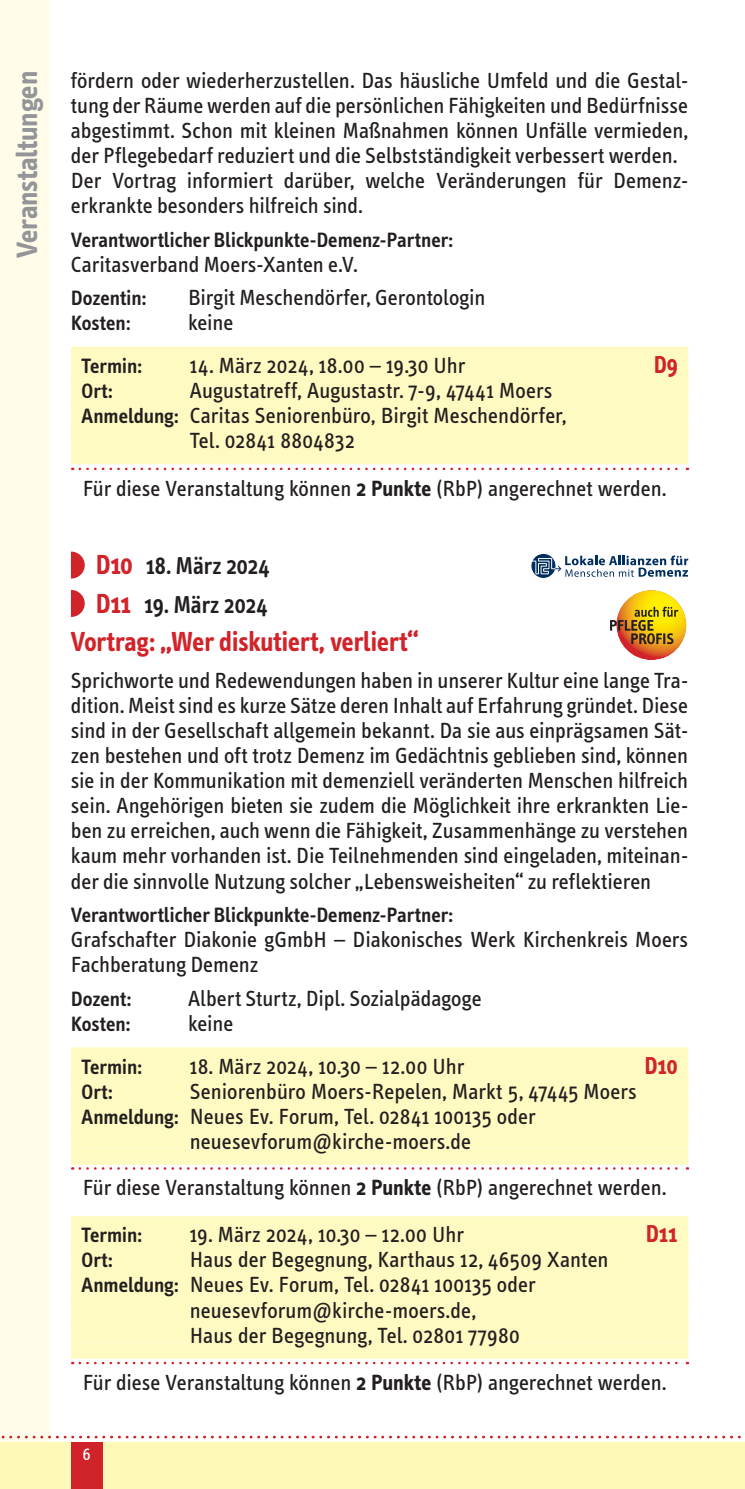
<style>
.page{position:relative;width:745px;height:1489px;background:#fff}
.page>*{position:absolute;margin:0;border:0;box-sizing:border-box;transform-origin:0 0}
.t1{font:700 30px "Info Text";letter-spacing:-.01em;color:#939598}
.t2{font:700 28px "Info Text";letter-spacing:-.005em;color:#d1232a;scale:.95 1}
.t3{font:600 25px/38.2px "Info Text";letter-spacing:.005em;color:#231f20;scale:.95 1}
.t4{font:700 25px "Info Text";letter-spacing:.01em;color:#d1232a;scale:.95 1}
.t5{font:22.5px/25px "Info Text";color:#231f20}
.t6{font:22.5px "Info Text";letter-spacing:.02em;color:#231f20}
.t7{font:600 21.25px "Info Text";letter-spacing:-.005em;color:#231f20}
.t8{font:17.5px "Info Text";color:#fff}
.s1{font-weight:400;font-size:22.5px}
.s2{font-weight:600;font-size:21.25px}
.s3{font-weight:700}
.s4{font-weight:700;font-size:28px;color:#d1232a}
</style>
<div class="page">
<div style="left:71px;top:346px;width:616px;height:27px;background:#fffac1"></div>
<div style="left:71px;top:371px;width:616px;height:27px;background:#fffac1"></div>
<div style="left:71px;top:396px;width:616px;height:27px;background:#fffac1"></div>
<div style="left:71px;top:421px;width:616px;height:27px;background:#fffac1"></div>
<div style="left:71px;top:448px;width:616px;height:16px;background:#fffac1"></div>
<div style="left:71px;top:1047px;width:616px;height:26px;background:#fffac1"></div>
<div style="left:71px;top:1072px;width:616px;height:26px;background:#fffac1"></div>
<div style="left:71px;top:1097px;width:616px;height:26px;background:#fffac1"></div>
<div style="left:71px;top:1122px;width:616px;height:26px;background:#fffac1"></div>
<div style="left:71px;top:1148px;width:616px;height:16px;background:#fffac1"></div>
<div style="left:71px;top:1216px;width:616px;height:26px;background:#fffac1"></div>
<div style="left:71px;top:1241px;width:616px;height:26px;background:#fffac1"></div>
<div style="left:71px;top:1266px;width:616px;height:26px;background:#fffac1"></div>
<div style="left:71px;top:1291px;width:616px;height:26px;background:#fffac1"></div>
<div style="left:71px;top:1316px;width:616px;height:26px;background:#fffac1"></div>
<div style="left:71px;top:1342px;width:616px;height:16px;background:#fffac1"></div>
<svg style="left:80px;top:467px;width:607px;height:3px"></svg>
<svg style="left:71px;top:551px;width:14px;height:28px"></svg>
<svg style="left:531px;top:554px;width:156px;height:24px"></svg>
<svg style="left:71px;top:590px;width:14px;height:27px"></svg>
<svg style="left:80px;top:1167px;width:607px;height:2px"></svg>
<svg style="left:80px;top:1361px;width:607px;height:3px"></svg>
<svg style="left:610px;top:590px;width:75px;height:70px"></svg>
<div style="left:0;top:0;width:50px;height:1488px;background:#fffde9"></div>
<div style="left:0;top:1442px;width:744px;height:46px;background:#fff9b8"></div>
<div style="left:71px;top:1442px;width:31px;height:46px;background:#d1232a"></div>
<svg style="left:1px;top:1435px;width:740px;height:3px"></svg>
<h1 class="t1" style="left:10px;top:258px;width:189px;rotate:-90deg">Veranstaltungen</h1>
<p class="t5" style="left:71px;top:68px;width:618px">fördern oder wiederherzustellen. Das häusliche Umfeld und die Gestal&shy;tung der Räume werden auf die persönlichen Fähigkeiten und Bedürfnisse abgestimmt. Schon mit kleinen Maßnahmen können Unfälle vermieden, der Pflegebedarf reduziert und die Selbstständigkeit verbessert werden.<br>Der Vortrag informiert darüber, welche Veränderungen für Demenz&shy;erkrankte besonders hilfreich sind.</p>
<p class="t7" style="left:71px;top:227px;width:383px">Verantwortlicher Blickpunkte-Demenz-Partner:</p>
<p class="t5" style="left:71px;top:252px;width:288px">Caritasverband Moers-Xanten e.V.</p>
<p class="t7" style="left:71px;top:286px;width:77px">Dozentin:</p>
<p class="t5" style="left:188px;top:286px;width:299px">Birgit Meschendörfer, Gerontologin</p>
<p class="t7" style="left:71px;top:311px;width:61px">Kosten<span class="s1">:</span></p>
<p class="t5" style="left:188px;top:311px;width:47px">keine</p>
<p class="t7" style="left:81px;top:354px;width:62px">Termin:</p>
<p class="t5" style="left:190px;top:353px;width:277px">14. März 2024, 18.00 – 19.30 Uhr</p>
<p class="t4" style="left:653px;top:350px;width:27px">D9</p>
<p class="t7" style="left:81px;top:379px;width:33px">Ort:</p>
<p class="t5" style="left:190px;top:378px;width:364px">Augustatreff, Augustastr. 7-9, 47441 Moers</p>
<p class="t5" style="left:81px;top:403px;width:486px"><span class="s2">Anmeldung:</span> Caritas Seniorenbüro, Birgit Meschendörfer,</p>
<p class="t6" style="left:190px;top:428px;width:166px">Tel. 02841 8804832</p>
<p class="t5" style="left:83px;top:476px;width:584px">Für diese Veranstaltung können <span class="s3">2 Punkte</span> (RbP) angerechnet werden.</p>
<p class="t3" style="left:96px;top:547px;width:184px"><span class="s4">D10</span> 18. März 2024<br><span class="s4">D11</span> 19. März 2024</p>
<p class="t2" style="left:71px;top:625px;width:367px">Vortrag: „Wer diskutiert, verliert“</p>
<p class="t5" style="left:71px;top:668px;width:618px;text-align:justify">Sprichworte und Redewendungen haben in unserer Kultur eine lange Tra&shy;dition. Meist sind es kurze Sätze deren Inhalt auf Erfahrung gründet. Diese sind in der Gesellschaft allgemein bekannt. Da sie aus einprägsamen Sät&shy;zen bestehen und oft trotz Demenz im Gedächtnis geblieben sind, können sie in der Kommunikation mit demenziell veränderten Menschen hilfreich sein. Angehörigen bieten sie zudem die Möglichkeit ihre erkrankten Lie&shy;ben zu erreichen, auch wenn die Fähigkeit, Zusammenhänge zu verstehen kaum mehr vorhanden ist. Die Teilnehmenden sind eingeladen, miteinan&shy;der die sinnvolle Nutzung solcher „Lebensweisheiten“ zu reflektieren</p>
<p class="t7" style="left:71px;top:903px;width:383px">Verantwortlicher Blickpunkte-Demenz-Partner:</p>
<p class="t5" style="left:71px;top:927px;width:618px">Grafschafter Diakonie gGmbH – Diakonisches Werk Kirchenkreis Moers<br>Fachberatung Demenz</p>
<p class="t7" style="left:71px;top:986px;width:62px">Dozent:</p>
<p class="t5" style="left:188px;top:986px;width:295px">Albert Sturtz, Dipl. Sozialpädagoge</p>
<p class="t7" style="left:71px;top:1011px;width:61px">Kosten:</p>
<p class="t5" style="left:188px;top:1011px;width:47px">keine</p>
<p class="t7" style="left:81px;top:1054px;width:62px">Termin:</p>
<p class="t5" style="left:190px;top:1053px;width:276px">18. März 2024, 10.30 – 12.00 Uhr</p>
<p class="t4" style="left:644px;top:1051px;width:36px">D10</p>
<p class="t7" style="left:81px;top:1079px;width:33px">Ort:</p>
<p class="t5" style="left:190px;top:1078px;width:448px">Seniorenbüro Moers-Repelen, Markt 5, 47445 Moers</p>
<p class="t5" style="left:81px;top:1103px;width:455px"><span class="s2">Anmeldung:</span> Neues Ev. Forum, Tel. 02841 100135 oder</p>
<p class="t5" style="left:190px;top:1128px;width:283px">neuesevforum@kirche-moers.de</p>
<p class="t5" style="left:83px;top:1175px;width:584px">Für diese Veranstaltung können <span class="s3">2 Punkte</span> (RbP) angerechnet werden.</p>
<p class="t7" style="left:81px;top:1223px;width:62px">Termin:</p>
<p class="t5" style="left:190px;top:1222px;width:275px">19. März 2024, 10.30 – 12.00 Uhr</p>
<p class="t4" style="left:645px;top:1219px;width:35px">D11</p>
<p class="t7" style="left:81px;top:1248px;width:33px">Ort:</p>
<p class="t5" style="left:190px;top:1247px;width:420px">Haus der Begegnung, Karthaus 12, 46509 Xanten</p>
<p class="t5" style="left:81px;top:1272px;width:455px"><span class="s2">Anmeldung:</span> Neues Ev. Forum, Tel. 02841 100135 oder</p>
<p class="t5" style="left:190px;top:1297px;width:287px">neuesevforum@kirche-moers.de,</p>
<p class="t5" style="left:190px;top:1322px;width:331px">Haus der Begegnung, Tel. 02801 77980</p>
<p class="t5" style="left:83px;top:1370px;width:584px">Für diese Veranstaltung können <span class="s3">2 Punkte</span> (RbP) angerechnet werden.</p>
<p class="t8" style="left:82px;top:1443px;width:10px">6</p>
</div>
